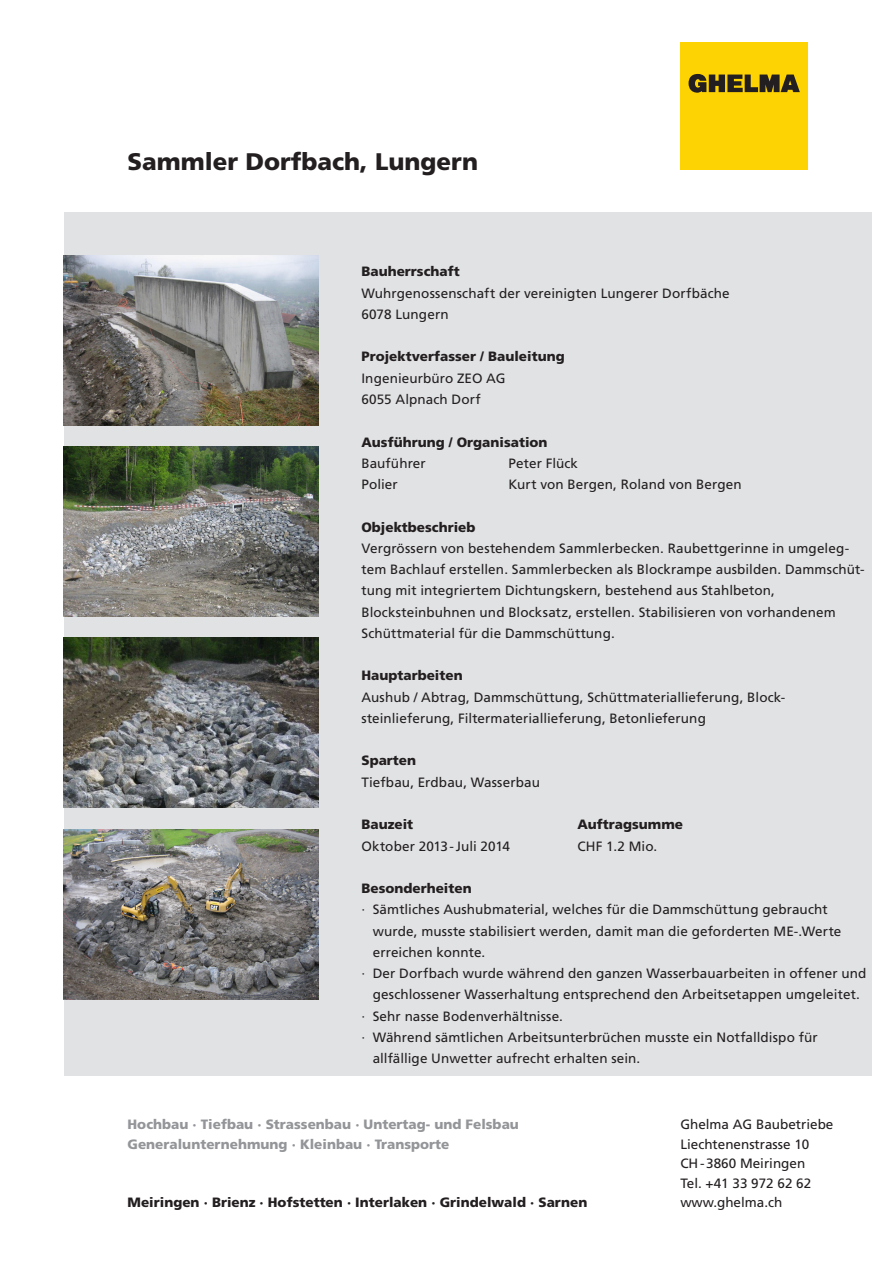
<style>
.page{position:relative;width:893px;height:1263px;background:#fff}
.page>*{position:absolute;margin:0;border:0;box-sizing:border-box;transform-origin:0 0}
.t1{font:900 24px "Frutiger LT Std";color:#231f20}
.Text{font:13.5px/21.3px "Frutiger LT Std";letter-spacing:.005em;color:#231f20}
.Text-2{font:900 13.5px "Frutiger LT Std";color:#231f20}
.t2{font:900 13.5px "Frutiger LT Std";color:#939598}
</style>
<div class="page">
<div style="left:64px;top:213px;width:808px;height:863px;background:#e1e2e4"></div>
<div style="left:680px;top:43px;width:128px;height:127px;background:#fed304"></div>
<svg style="left:688px;top:74px;width:112px;height:19px"></svg>
<img style="left:64px;top:255px;width:255px;height:170px">
<img style="left:64px;top:446px;width:255px;height:171px">
<img style="left:64px;top:638px;width:255px;height:170px">
<img style="left:64px;top:829px;width:255px;height:170px">
<p class="t1" style="left:128px;top:147px;width:352px">Sammler Dorfbach, Lungern</p>
<p class="Text-2" style="left:361px;top:263px;width:100px">Bauherrschaft</p>
<p class="Text" style="left:361px;top:282px;width:370px">Wuhrgenossenschaft der vereinigten Lungerer Dorfbäche</p>
<p class="Text" style="left:361px;top:304px;width:89px">6078 Lungern</p>
<p class="Text-2" style="left:361px;top:349px;width:205px">Projektverfasser / Bauleitung</p>
<p class="Text" style="left:361px;top:367px;width:146px">Ingenieurbüro ZEO AG</p>
<p class="Text" style="left:361px;top:389px;width:121px">6055 Alpnach Dorf</p>
<p class="Text-2" style="left:361px;top:434px;width:188px">Ausführung / Organisation</p>
<p class="Text" style="left:361px;top:452px;width:66px">Bauführer</p>
<p class="Text" style="left:508px;top:452px;width:71px">Peter Flück</p>
<p class="Text" style="left:361px;top:474px;width:38px">Polier</p>
<p class="Text" style="left:508px;top:474px;width:235px">Kurt von Bergen, Roland von Bergen</p>
<p class="Text-2" style="left:361px;top:519px;width:116px">Objektbeschrieb</p>
<p class="Text" style="left:361px;top:537px;width:505px">Vergrössern von bestehendem Sammlerbecken. Raubettgerinne in umgeleg&shy;tem Bachlauf erstellen. Sammlerbecken als Blockrampe ausbilden. Dammschüt&shy;tung mit integriertem Dichtungskern, bestehend aus Stahlbeton, Blocksteinbuhnen und Blocksatz, erstellen. Stabilisieren von vorhandenem Schüttmaterial für die Dammschüttung.</p>
<p class="Text-2" style="left:361px;top:667px;width:103px">Hauptarbeiten</p>
<p class="Text" style="left:361px;top:686px;width:425px">Aushub / Abtrag, Dammschüttung, Schüttmateriallieferung, Block&shy;steinlieferung, Filtermateriallieferung, Betonlieferung</p>
<p class="Text-2" style="left:361px;top:752px;width:56px">Sparten</p>
<p class="Text" style="left:361px;top:771px;width:180px">Tiefbau, Erdbau, Wasserbau</p>
<p class="Text-2" style="left:361px;top:816px;width:53px">Bauzeit</p>
<p class="Text-2" style="left:577px;top:816px;width:107px">Auftragsumme</p>
<p class="Text" style="left:361px;top:835px;width:150px">Oktober 2013-Juli 2014</p>
<p class="Text" style="left:577px;top:835px;width:81px">CHF 1.2 Mio.</p>
<p class="Text-2" style="left:361px;top:880px;width:112px">Besonderheiten</p>
<p class="Text" style="left:373px;top:899px;width:470px;text-indent:-11px">· Sämtliches Aushubmaterial, welches für die Dammschüttung gebraucht wurde, musste stabilisiert werden, damit man die geforderten ME-.Werte erreichen konnte.</p>
<p class="Text" style="left:361px;top:963px;width:506px;text-align:center">· Der Dorfbach wurde während den ganzen Wasserbauarbeiten in offener und geschlossener Wasserhaltung entsprechend den Arbeitsetappen umgeleitet.</p>
<p class="Text" style="left:361px;top:1005px;width:203px">· Sehr nasse Bodenverhältnisse.</p>
<p class="Text" style="left:373px;top:1026px;width:446px;text-indent:-11px">· Während sämtlichen Arbeitsunterbrüchen musste ein Notfalldispo für allfällige Unwetter aufrecht erhalten sein.</p>
<p class="t2" style="left:128px;top:1116px;width:393px">Hochbau · Tiefbau · Strassenbau · Untertag- und Felsbau</p>
<p class="t2" style="left:128px;top:1136px;width:323px">Generalunternehmung · Kleinbau · Transporte</p>
<p class="Text-2" style="left:128px;top:1194px;width:461px">Meiringen · Brienz · Hofstetten · Interlaken · Grindelwald · Sarnen</p>
<p class="Text" style="left:680px;top:1114px;width:155px">Ghelma AG Baubetriebe</p>
<p class="Text" style="left:680px;top:1133px;width:131px">Liechtenenstrasse 10</p>
<p class="Text" style="left:680px;top:1153px;width:126px">CH-3860 Meiringen</p>
<p class="Text" style="left:680px;top:1172px;width:132px">Tel. +41 33 972 62 62</p>
<p class="Text" style="left:680px;top:1192px;width:104px">www.ghelma.ch</p>
</div>
